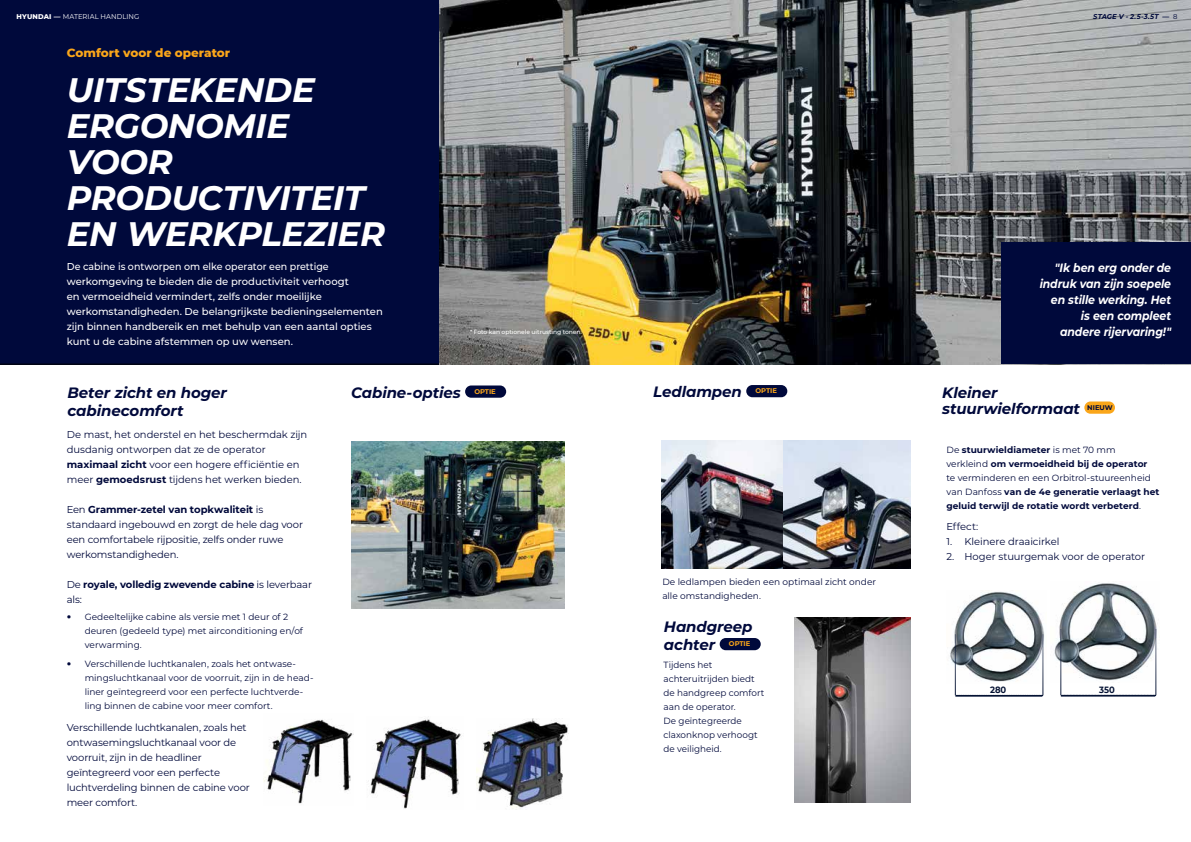
<style>
.page{position:relative;width:1191px;height:842px;background:#fff}
.page>*{position:absolute;margin:0;border:0;box-sizing:border-box;transform-origin:0 0}
.t1{font:italic 700 34px/36px "Montserrat";letter-spacing:-.01em;color:#fff}
.t2{font:italic 700 15px/18px "Montserrat";letter-spacing:-.005em;color:#00093b}
.t3{font:italic 700 12px/16px "Montserrat";letter-spacing:-.005em;color:#fff;text-align:right;scale:.91 1}
.t4{font:800 12px "Montserrat";color:#faa61a}
.t5{font:10px/15px "Montserrat";letter-spacing:-.01em;color:#00093b}
.t6{font:500 10px/15px "Montserrat";letter-spacing:-.005em;color:#fff;scale:.95 1}
.t7{font:700 10px/15px "Montserrat";letter-spacing:-.01em;color:#00093b}
.t8{font:9px/14px "Montserrat";color:#00093b}
.t9{font:700 9px/14px "Montserrat";letter-spacing:.005em;color:#00093b}
.t10{font:700 9px "Montserrat";letter-spacing:-.01em;color:#041233;scale:.93 1}
.t11{font:7px "Montserrat";letter-spacing:.015em;color:#fff}
.t12{font:italic 700 7px "Montserrat";letter-spacing:.02em;color:#00093b}
.t13{font:500 6px "Montserrat";letter-spacing:-.01em;color:#fff}
.s1{font-weight:800}
.s2{font-weight:700;font-style:italic}
.s3{font-weight:400;font-style:normal}
.s4{font-weight:700}
.s5{font-weight:400}
.s6{font-family:"Avenir"}
</style>
<div class="page">
<div style="left:0;top:0;width:440px;height:364px;background:#00093b"></div>
<img style="left:440px;top:0;width:751px;height:364px">
<div style="left:1001px;top:242px;width:190px;height:122px;background:#00093b"></div>
<div style="left:1084px;top:401px;width:31px;height:13px;background:#faa61a;border-radius:6px"></div>
<div style="left:465px;top:385px;width:41px;height:13px;background:#00093b;border-radius:6px"></div>
<img style="left:662px;top:441px;width:248px;height:127px">
<div style="left:746px;top:385px;width:41px;height:12px;background:#00093b;border-radius:6px"></div>
<img style="left:351px;top:441px;width:213px;height:167px">
<img style="left:795px;top:617px;width:115px;height:186px">
<div style="left:719px;top:638px;width:41px;height:12px;background:#00093b;border-radius:6px"></div>
<img style="left:264px;top:719px;width:90px;height:85px">
<img style="left:476px;top:718px;width:93px;height:91px">
<img style="left:368px;top:719px;width:93px;height:90px">
<img style="left:1054px;top:583px;width:103px;height:99px">
<hr style="left:1155px;top:629px;width:1px;height:66px;background:#041233">
<hr style="left:1060px;top:629px;width:1px;height:66px;background:#041233">
<svg style="left:1060px;top:695px;width:96px;height:2px"></svg>
<img style="left:950px;top:591px;width:95px;height:92px">
<hr style="left:1042px;top:634px;width:1px;height:61px;background:#041233">
<hr style="left:955px;top:634px;width:1px;height:61px;background:#041233">
<svg style="left:955px;top:695px;width:88px;height:2px"></svg>
<p class="t11" style="left:16px;top:11px;width:124px"><span class="s1">HYUNDAI</span> <span class="s2">—</span> MATERIAL HANDLING</p>
<p class="t12" style="left:1093px;top:11px;width:86px">STAGE V - 2.5-3.5T — <span class="s3">8</span></p>
<p class="t4" style="left:67px;top:44px;width:165px">Comfort voor de operator</p>
<h1 class="t1" style="left:67px;top:71px;width:320px">UITSTEKENDE<br>ERGONOMIE<br>VOOR<br>PRODUCTIVITEIT<br>EN WERKPLEZIER</h1>
<p class="t6" style="left:67px;top:259px;width:334px">De cabine is ontworpen om elke operator een prettige werkomgeving te bieden die de productiviteit verhoogt<br>en vermoeidheid vermindert, zelfs onder moeilijke werkomstandigheden. De belangrijkste bedieningselementen zijn binnen handbereik en met behulp van een aantal opties kunt u de cabine afstemmen op uw wensen.</p>
<p class="t13" style="left:470px;top:327px;width:113px">* Foto kan optionele uitrusting tonen.</p>
<h2 class="t2" style="left:67px;top:383px;width:161px">Beter zicht en hoger cabinecomfort</h2>
<p class="t5" style="left:67px;top:427px;width:242px">De mast, het onderstel en het beschermdak zijn dusdanig ontworpen dat ze de operator <span class="s4">maximaal zicht</span> voor een hogere efficiëntie en meer <span class="s4">gemoedsrust</span> tijdens het werken bieden.</p>
<p class="t5" style="left:67px;top:502px;width:238px">Een <span class="s4">Grammer-zetel van topkwaliteit</span> is standaard ingebouwd en zorgt de hele dag voor een comfortabele rijpositie, zelfs onder ruwe werkomstandigheden.</p>
<p class="t7" style="left:67px;top:577px;width:247px"><span class="s5">De</span> royale, volledig zwevende cabine <span class="s5">is leverbaar als:</span></p>
<p class="t8" style="left:85px;top:609px;width:220px;text-indent:-18px"><span class="s6">•</span> Gedeeltelijke cabine als versie met 1 deur of 2 deuren (gedeeld type) met airconditioning en/of verwarming.</p>
<p class="t8" style="left:85px;top:657px;width:230px;text-indent:-18px"><span class="s6">•</span> Verschillende luchtkanalen, zoals het ontwase&shy;mingsluchtkanaal voor de voorruit, zijn in de head&shy;liner geïntegreerd voor een perfecte luchtverde&shy;ling binnen de cabine voor meer comfort.</p>
<p class="t5" style="left:67px;top:719px;width:185px">Verschillende luchtkanalen, zoals het ontwasemingsluchtkanaal voor de voorruit, zijn in de headliner geïntegreerd voor een perfecte luchtverdeling binnen de cabine voor meer comfort.</p>
<h2 class="t2" style="left:351px;top:383px;width:146px">Cabine-opties <sup>OPTIE</sup></h2>
<h2 class="t2" style="left:653px;top:382px;width:125px">Ledlampen <sup>OPTIE</sup></h2>
<p class="t8" style="left:662px;top:575px;width:215px">De ledlampen bieden een optimaal zicht onder alle omstandigheden.</p>
<h2 class="t2" style="left:664px;top:617px;width:90px">Handgreep achter <sup>OPTIE</sup></h2>
<p class="t8" style="left:663px;top:658px;width:102px">Tijdens het achteruitrijden biedt de handgreep comfort aan de operator.<br>De geïntegreerde claxonknop verhoogt de veiligheid.</p>
<p class="t3" style="left:1039px;top:259px;width:146px">"Ik ben erg onder de indruk van zijn soepele en stille werking. Het is een compleet andere rijervaring!"</p>
<h2 class="t2" style="left:942px;top:384px;width:172px;line-height:16px">Kleiner stuurwielformaat <sup>NIEUW</sup></h2>
<p class="t9" style="left:946px;top:443px;width:215px"><span class="s5">De</span> stuurwieldiameter <span class="s5">is met 70 mm verkleind</span> om vermoeidheid bij de operator<br><span class="s5">te verminderen en een Orbitrol-stuureenheid van Danfoss</span> van de 4e generatie verlaagt het geluid terwijl de rotatie wordt verbeterd<span class="s5">.</span></p>
<p class="t5" style="left:946px;top:518px;width:33px">Effect:</p>
<p class="t5" style="left:946px;top:533px;width:114px">1. Kleinere draaicirkel</p>
<p class="t5" style="left:946px;top:548px;width:200px">2. Hoger stuurgemak voor de operator</p>
<p class="t10" style="left:990px;top:683px;width:19px">280</p>
<p class="t10" style="left:1099px;top:683px;width:18px">350</p>
</div>
